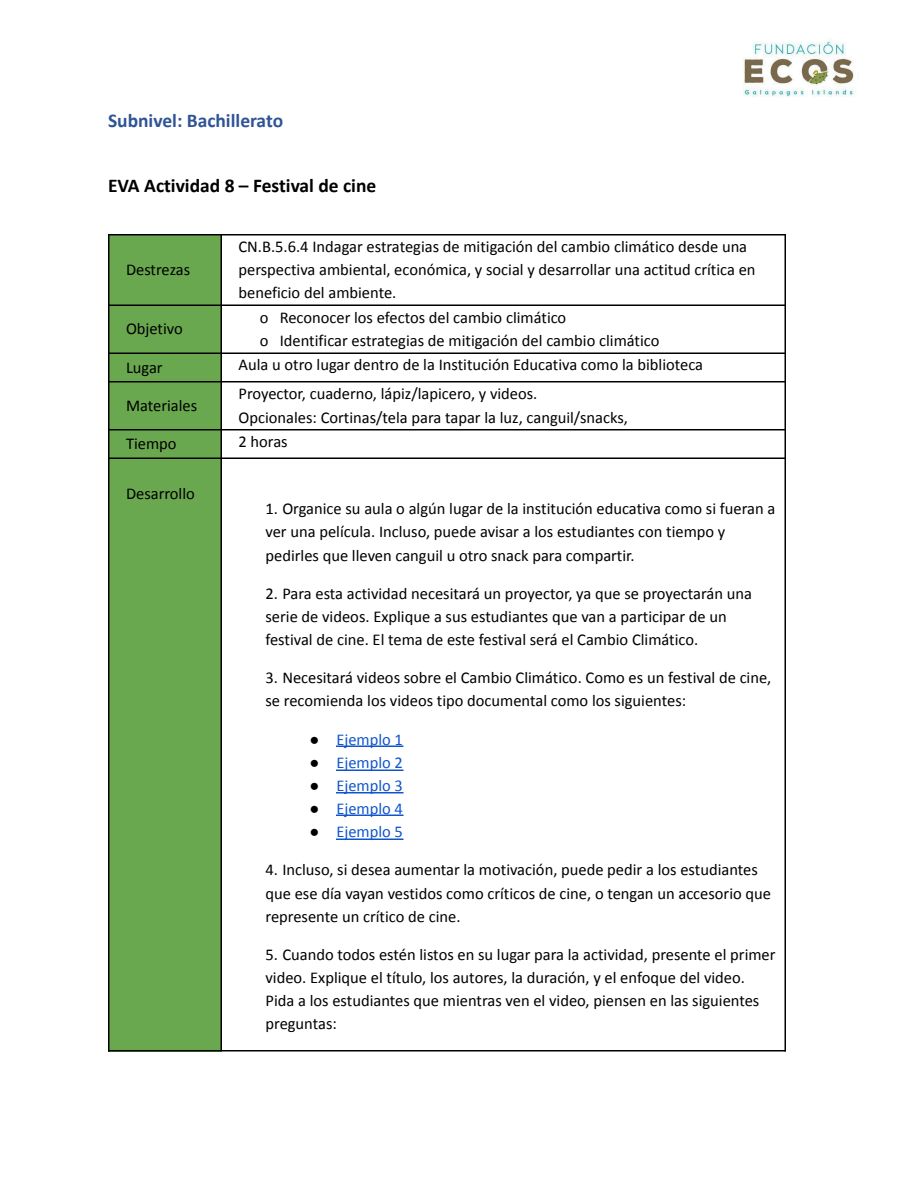
<style>
.page{position:relative;width:918px;height:1188px;background:#fff}
.page>*{position:absolute;margin:0;border:0;box-sizing:border-box;transform-origin:0 0}
.t1{font:700 19.5px "Calibri";color:#000}
.t2{font:700 19.5px "Calibri";color:#2f5496}
.t3{font:16.5px/23.1px "Calibri";color:#000}
.t4{font:16.5px "Calibri";color:#15c}
.s1{font-family:"Arial";color:#000}
</style>
<div class="page">
<div style="left:108px;top:235px;width:112px;height:71px;background:#6aa84f"></div>
<div style="left:108px;top:306px;width:112px;height:47px;background:#6aa84f"></div>
<div style="left:108px;top:353px;width:112px;height:29px;background:#6aa84f"></div>
<div style="left:108px;top:382px;width:112px;height:48px;background:#6aa84f"></div>
<div style="left:108px;top:430px;width:112px;height:29px;background:#6aa84f"></div>
<div style="left:108px;top:459px;width:112px;height:593px;background:#6aa84f"></div>
<hr style="left:336px;top:745px;width:68px;height:2px;background:#15c">
<hr style="left:336px;top:769px;width:68px;height:2px;background:#15c">
<hr style="left:336px;top:792px;width:68px;height:2px;background:#15c">
<hr style="left:336px;top:814px;width:68px;height:2px;background:#15c">
<hr style="left:336px;top:838px;width:68px;height:2px;background:#15c">
<hr style="left:108px;top:234px;width:2px;height:817px;background:#000">
<hr style="left:220px;top:234px;width:2px;height:817px;background:#000">
<hr style="left:784px;top:234px;width:2px;height:817px;background:#000">
<hr style="left:108px;top:234px;width:678px;height:1px;background:#000">
<hr style="left:108px;top:304px;width:678px;height:2px;background:#000">
<hr style="left:108px;top:352px;width:678px;height:2px;background:#000">
<hr style="left:108px;top:381px;width:678px;height:1px;background:#000">
<hr style="left:108px;top:429px;width:678px;height:1px;background:#000">
<hr style="left:108px;top:457px;width:678px;height:2px;background:#000">
<hr style="left:108px;top:1050px;width:678px;height:1px;background:#000">
<img style="left:743px;top:39px;width:112px;height:58px">
<p class="t2" style="left:108px;top:112px;width:177px">Subnivel: Bachillerato</p>
<p class="t1" style="left:108px;top:177px;width:270px">EVA Actividad 8 – Festival de cine</p>
<p class="t3" style="left:126px;top:260px;width:66px">Destrezas</p>
<p class="t3" style="left:238px;top:236px;width:519px">CN.B.5.6.4 Indagar estrategias de mitigación del cambio climático desde una perspectiva ambiental, económica, y social y desarrollar una actitud crítica en beneficio del ambiente.</p>
<p class="t3" style="left:126px;top:319px;width:58px">Objetivo</p>
<p class="t3" style="left:260px;top:307px;width:401px">o Reconocer los efectos del cambio climático<br>o Identificar estrategias de mitigación del cambio climático</p>
<p class="t3" style="left:126px;top:357px;width:38px">Lugar</p>
<p class="t3" style="left:238px;top:354px;width:466px">Aula u otro lugar dentro de la Institución Educativa como la biblioteca</p>
<p class="t3" style="left:126px;top:395px;width:73px">Materiales</p>
<p class="t3" style="left:238px;top:384px;width:391px">Proyector, cuaderno, lápiz/lapicero, y videos.<br>Opcionales: Cortinas/tela para tapar la luz, canguil/snacks,</p>
<p class="t3" style="left:126px;top:434px;width:52px">Tiempo</p>
<p class="t3" style="left:238px;top:431px;width:51px">2 horas</p>
<p class="t3" style="left:126px;top:484px;width:70px">Desarrollo</p>
<p class="t3" style="left:266px;top:499px;width:511px">1. Organice su aula o algún lugar de la institución educativa como si fueran a ver una película. Incluso, puede avisar a los estudiantes con tiempo y pedirles que lleven canguil u otro snack para compartir.</p>
<p class="t3" style="left:266px;top:583px;width:488px">2. Para esta actividad necesitará un proyector, ya que se proyectarán una serie de videos. Explique a sus estudiantes que van a participar de un festival de cine. El tema de este festival será el Cambio Climático.</p>
<p class="t3" style="left:266px;top:668px;width:507px">3. Necesitará videos sobre el Cambio Climático. Como es un festival de cine, se recomienda los videos tipo documental como los siguientes:</p>
<p class="t4" style="left:309px;top:732px;width:95px"><span class="s1">●</span> Ejemplo 1</p>
<p class="t4" style="left:309px;top:755px;width:95px"><span class="s1">●</span> Ejemplo 2</p>
<p class="t4" style="left:309px;top:778px;width:95px"><span class="s1">●</span> Ejemplo 3</p>
<p class="t4" style="left:309px;top:802px;width:95px"><span class="s1">●</span> Ejemplo 4</p>
<p class="t4" style="left:309px;top:825px;width:95px"><span class="s1">●</span> Ejemplo 5</p>
<p class="t3" style="left:266px;top:860px;width:507px">4. Incluso, si desea aumentar la motivación, puede pedir a los estudiantes que ese día vayan vestidos como críticos de cine, o tengan un accesorio que represente un crítico de cine.</p>
<p class="t3" style="left:266px;top:944px;width:512px">5. Cuando todos estén listos en su lugar para la actividad, presente el primer video. Explique el título, los autores, la duración, y el enfoque del video.<br>Pida a los estudiantes que mientras ven el video, piensen en las siguientes preguntas:</p>
</div>
